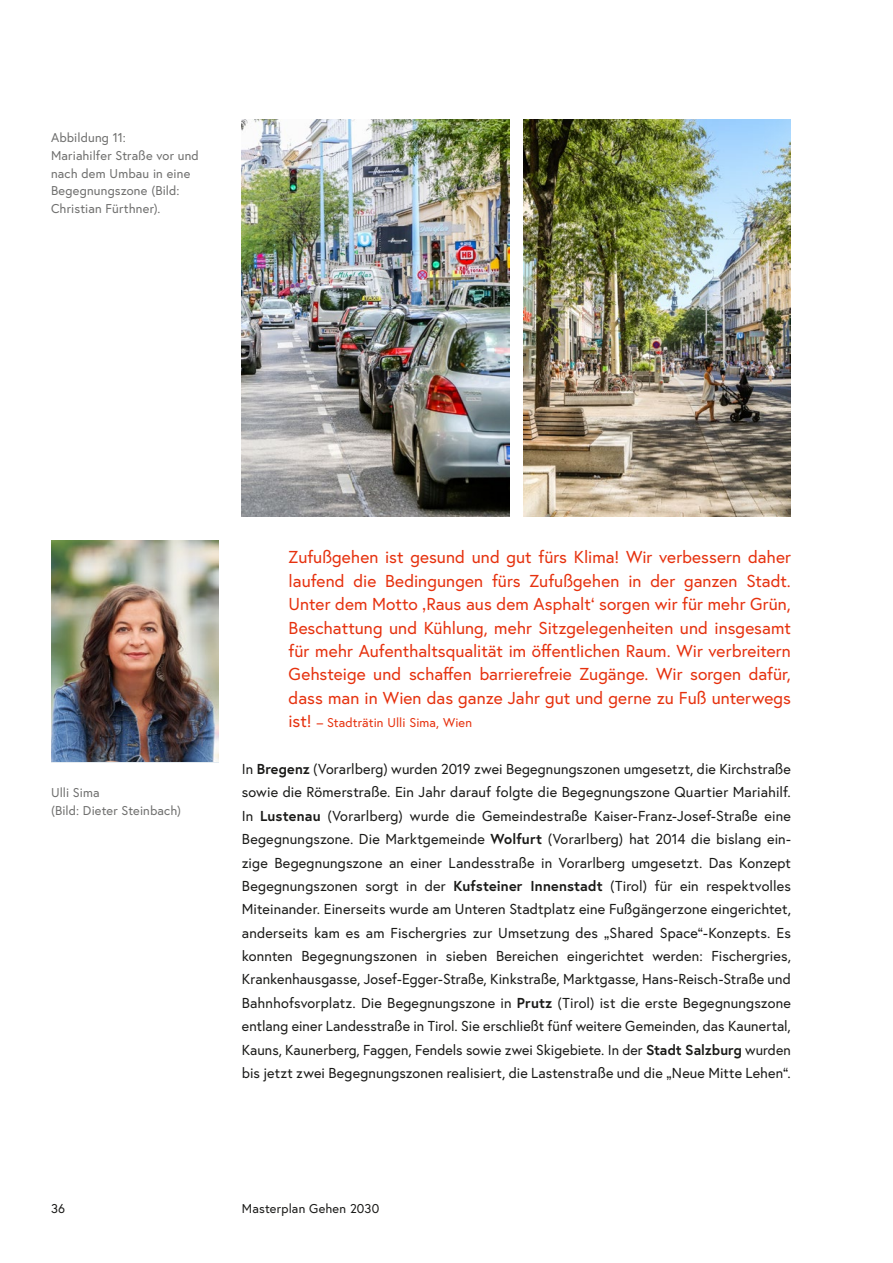
<style>
.page{position:relative;width:893px;height:1263px;background:#fff}
.page>*{position:absolute;margin:0;border:0;box-sizing:border-box;transform-origin:0 0}
.t1{font:17.25px/23.4px "Europa Austria";letter-spacing:.005em;color:#e6310e;text-align:justify}
.p_Abstand_danach{font:14.4px/23.4px "Europa Austria";letter-spacing:.01em;color:#1a1a18;text-align:justify}
.t2{font:12.75px/17.5px "Europa Austria";letter-spacing:.015em;color:#6f6f6e}
.t3{font:12.75px "Europa Austria";letter-spacing:.01em;color:#e6310e}
.t4{font:12.75px "Europa Austria";letter-spacing:.015em;color:#1a1a18}
.s1{font-size:17.25px}
.s2{font-weight:700}
</style>
<div class="page">
<img style="left:51px;top:540px;width:167px;height:222px">
<img style="left:242px;top:119px;width:268px;height:398px">
<img style="left:523px;top:119px;width:268px;height:398px">
<p class="t2" style="left:51px;top:129px;width:149px">Abbildung 11:<br>Mariahilfer Straße vor und nach dem Umbau in eine<br>Begegnungszone (Bild:<br>Christian Fürthner).</p>
<p class="t2" style="left:51px;top:784px;width:132px">Ulli Sima<br>(Bild: Dieter Steinbach)</p>
<p class="t1" style="left:289px;top:545px;width:504px">Zufußgehen ist gesund und gut fürs Klima! Wir verbessern daher laufend die Bedingungen fürs Zufußgehen in der ganzen Stadt.<br>Unter dem Motto ‚Raus aus dem Asphalt‘ sorgen wir für mehr Grün, Beschattung und Kühlung, mehr Sitzgelegenheiten und insgesamt für mehr Aufenthaltsqualität im öffentlichen Raum. Wir verbreitern Gehsteige und schaffen barrierefreie Zugänge. Wir sorgen dafür, dass man in Wien das ganze Jahr gut und gerne zu Fuß unterwegs</p>
<p class="t3" style="left:289px;top:714px;width:185px"><span class="s1">ist!</span> – Stadträtin Ulli Sima, Wien</p>
<p class="p_Abstand_danach" style="left:242px;top:757px;width:551px">In <span class="s2">Bregenz</span> (Vorarlberg) wurden 2019 zwei Begegnungszonen umgesetzt, die Kirchstraße sowie die Römerstraße. Ein Jahr darauf folgte die Begegnungszone Quartier Mariahilf.<br>In <span class="s2">Lustenau</span> (Vorarlberg) wurde die Gemeindestraße Kaiser-Franz-Josef-Straße eine Begegnungszone. Die Marktgemeinde <span class="s2">Wolfurt</span> (Vorarlberg) hat 2014 die bislang ein&shy;zige Begegnungszone an einer Landesstraße in Vorarlberg umgesetzt. Das Konzept Begegnungszonen sorgt in der <span class="s2">Kufsteiner Innenstadt</span> (Tirol) für ein respektvolles Miteinander. Einerseits wurde am Unteren Stadtplatz eine Fußgängerzone eingerichtet, anderseits kam es am Fischergries zur Umsetzung des „Shared Space“-Konzepts. Es konnten Begegnungszonen in sieben Bereichen eingerichtet werden: Fischergries, Krankenhausgasse, Josef-Egger-Straße, Kinkstraße, Marktgasse, Hans-Reisch-Straße und Bahnhofsvorplatz. Die Begegnungszone in <span class="s2">Prutz</span> (Tirol) ist die erste Begegnungszone entlang einer Landesstraße in Tirol. Sie erschließt fünf weitere Gemeinden, das Kaunertal, Kauns, Kaunerberg, Faggen, Fendels sowie zwei Skigebiete. In der <span class="s2">Stadt Salzburg</span> wurden bis jetzt zwei Begegnungszonen realisiert, die Lastenstraße und die „Neue Mitte Lehen“.</p>
<p class="t4" style="left:51px;top:1200px;width:16px">36</p>
<p class="t4" style="left:242px;top:1200px;width:139px">Masterplan Gehen 2030</p>
</div>
